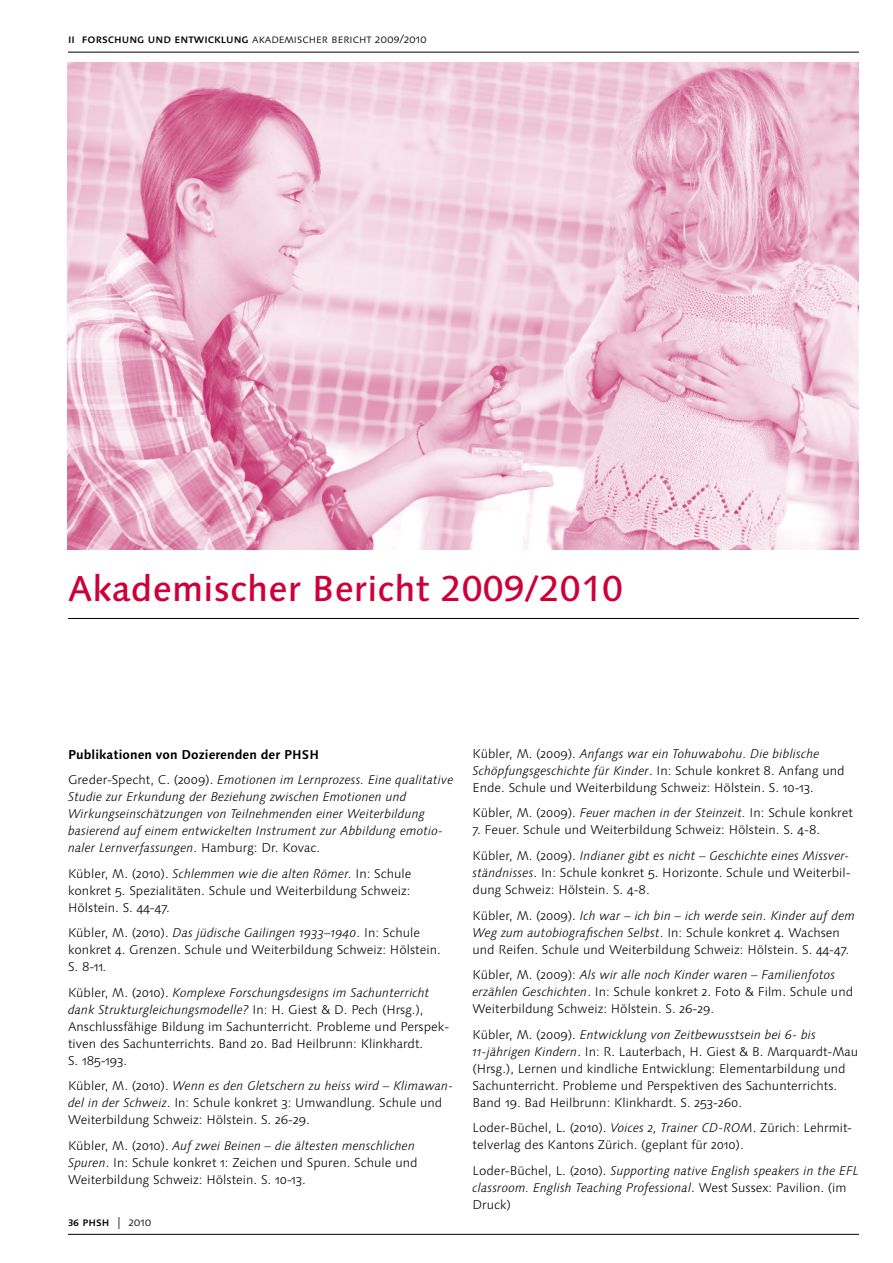
<style>
.page{position:relative;width:893px;height:1263px;background:#fff}
.page>*{position:absolute;margin:0;border:0;box-sizing:border-box;transform-origin:0 0}
.t1{font:500 36px "Linotype Syntax";letter-spacing:.005em;color:#cd003a}
.t2{font:300 12.75px/17px "Linotype Syntax Os F";letter-spacing:.005em;color:#000}
.t3{font:italic 300 12.75px/17px "Linotype Syntax Os F";letter-spacing:.005em;color:#000}
.t4{font:300 12px "Linotype Syntax SC";color:#000}
.t5{font:500 12px "Linotype Syntax SC";color:#000}
.s1{font-weight:500}
.s2{font-weight:700;font-style:normal}
.s3{font-style:normal}
.s4{font-style:italic}
.s5{font-weight:300}
</style>
<div class="page">
<img style="left:68px;top:63px;width:791px;height:486px">
<hr style="left:68px;top:52px;width:791px;height:1px;background:#000">
<hr style="left:68px;top:1234px;width:791px;height:1px;background:#000">
<hr style="left:68px;top:618px;width:791px;height:1px;background:#000">
<p class="t4" style="left:68px;top:32px;width:360px"><span class="s1">ii forschung und entwicklung</span> akademischer bericht 2009/2010</p>
<h1 class="t1" style="left:68px;top:567px;width:556px">Akademischer Bericht 2009/2010</h1>
<p class="t3" style="left:68px;top:741px;width:387px;line-height:25.5px"><span class="s2">Publikationen von Dozierenden der PHSH<br></span><span class="s3">Greder-Specht, C. (2009).</span> Emotionen im Lernprozess. Eine qualitative</p>
<p class="t3" style="left:68px;top:788px;width:376px">Studie zur Erkundung der Beziehung zwischen Emotionen und Wirkungseinschätzungen von Teilnehmenden einer Weiterbildung basierend auf einem entwickelten Instrument zur Abbildung emotio&shy;naler Lernverfassungen<span class="s3">. Hamburg: Dr. Kovac.</span></p>
<p class="t2" style="left:68px;top:865px;width:345px;text-align:justify">Kübler, M. (2010). <span class="s4">Schlemmen wie die alten Römer.</span> In: Schule konkret 5. Spezialitäten. Schule und Weiterbildung Schweiz:<br>Hölstein. S. 44-47.</p>
<p class="t2" style="left:68px;top:924px;width:374px">Kübler, M. (2010). <span class="s4">Das jüdische Gailingen 1933–1940</span>. In: Schule konkret 4. Grenzen. Schule und Weiterbildung Schweiz: Hölstein.<br>S. 8-11.</p>
<p class="t2" style="left:68px;top:984px;width:383px">Kübler, M. (2010). <span class="s4">Komplexe Forschungsdesigns im Sachunterricht dank Strukturgleichungsmodelle?</span> In: H. Giest &amp; D. Pech (Hrsg.), Anschlussfähige Bildung im Sachunterricht. Probleme und Perspek&shy;tiven des Sachunterrichts. Band 20. Bad Heilbrunn: Klinkhardt.<br>S. 185-193.</p>
<p class="t2" style="left:68px;top:1077px;width:387px">Kübler, M. (2010). <span class="s4">Wenn es den Gletschern zu heiss wird – Klimawan&shy;del in der Schweiz</span>. In: Schule konkret 3: Umwandlung. Schule und<br>Weiterbildung Schweiz: Hölstein. S. 26-29.</p>
<p class="t2" style="left:68px;top:1137px;width:351px">Kübler, M. (2010). <span class="s4">Auf zwei Beinen – die ältesten menschlichen<br>Spuren</span>. In: Schule konkret 1: Zeichen und Spuren. Schule und<br>Weiterbildung Schweiz: Hölstein. S. 10-13.</p>
<p class="t5" style="left:68px;top:1214px;width:85px">36 phsh <span class="s5">| 2010</span></p>
<p class="t2" style="left:472px;top:745px;width:374px">Kübler, M. (2009). <span class="s4">Anfangs war ein Tohuwabohu. Die biblische<br>Schöpfungsgeschichte für Kinder</span>. In: Schule konkret 8. Anfang und<br>Ende. Schule und Weiterbildung Schweiz: Hölstein. S. 10-13.</p>
<p class="t2" style="left:472px;top:805px;width:382px">Kübler, M. (2009). <span class="s4">Feuer machen in der Steinzeit.</span> In: Schule konkret</p>
<p class="t2" style="left:472px;top:817px;width:378px;line-height:25.5px">7. Feuer. Schule und Weiterbildung Schweiz: Hölstein. S. 4-8.<br>Kübler, M. (2009). <span class="s4">Indianer gibt es nicht – Geschichte eines Missver-</span></p>
<p class="t2" style="left:472px;top:864px;width:380px"><span class="s4">ständnisses</span>. In: Schule konkret 5. Horizonte. Schule und Weiterbil&shy;dung Schweiz: Hölstein. S. 4-8.</p>
<p class="t2" style="left:472px;top:907px;width:384px">Kübler, M. (2009). <span class="s4">Ich war – ich bin – ich werde sein. Kinder auf dem<br>Weg zum autobiografischen Selbst</span>. In: Schule konkret 4. Wachsen und Reifen. Schule und Weiterbildung Schweiz: Hölstein. S. 44-47.</p>
<p class="t2" style="left:472px;top:966px;width:382px">Kübler, M. (2009): <span class="s4">Als wir alle noch Kinder waren – Familienfotos erzählen Geschichten</span>. In: Schule konkret 2. Foto &amp; Film. Schule und<br>Weiterbildung Schweiz: Hölstein. S. 26-29.</p>
<p class="t2" style="left:472px;top:1026px;width:387px">Kübler, M. (2009). <span class="s4">Entwicklung von Zeitbewusstsein bei 6- bis 11-jährigen Kindern</span>. In: R. Lauterbach, H. Giest &amp; B. Marquardt-Mau (Hrsg.), Lernen und kindliche Entwicklung: Elementarbildung und Sachunterricht. Probleme und Perspektiven des Sachunterrichts.<br>Band 19. Bad Heilbrunn: Klinkhardt. S. 253-260.</p>
<p class="t2" style="left:472px;top:1119px;width:381px">Loder-Büchel, L. (2010). <span class="s4">Voices 2, Trainer CD-ROM</span>. Zürich: Lehrmit&shy;telverlag des Kantons Zürich. (geplant für 2010).</p>
<p class="t3" style="left:472px;top:1162px;width:388px"><span class="s3">Loder-Büchel, L. (2010).</span> Supporting native English speakers in the EFL classroom. English Teaching Professional<span class="s3">. West Sussex: Pavilion. (im<br>Druck)</span></p>
</div>
